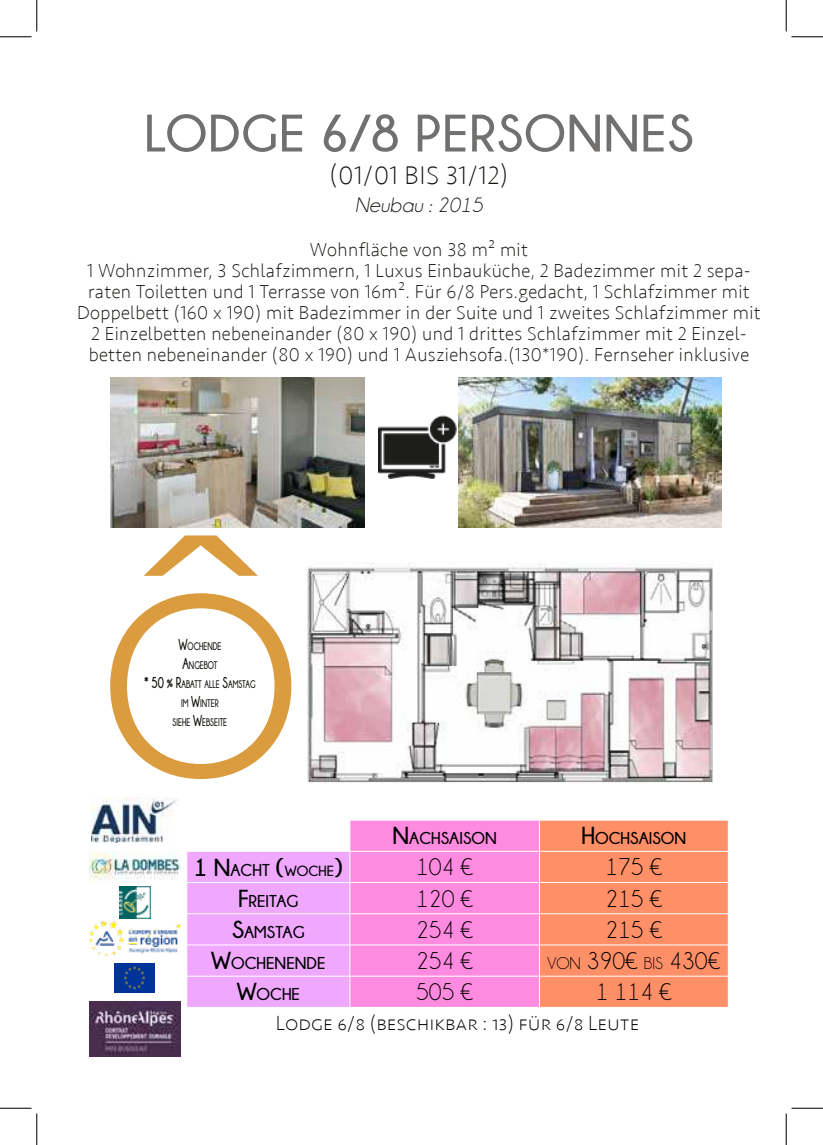
<style>
.page{position:relative;width:823px;height:1145px;background:#fff}
.page>*{position:absolute;margin:0;border:0;box-sizing:border-box;transform-origin:0 0}
.t1{font:700 52.5px "Champagne&Limousines";letter-spacing:.02em;color:#71706f}
.t2{font:200 26.25px "Seravek";letter-spacing:.02em;color:#12110c}
.t3{font:24.5px "Champagne&Limousines";color:#000}
.t4{font:200 21px "Seravek";color:#000}
.t5{font:italic 21px "Champagne&Limousines";letter-spacing:.02em;color:#12110c}
.t6{font:200 19.25px/21px "Seravek";letter-spacing:.02em;color:#12110c;text-align:center}
.t7{font:700 17.15px "Champagne&Limousines";color:#000}
.t8{font:700 14.7px "Champagne&Limousines";color:#000}
.t9{font:700 11.03px/18.9px "Champagne&Limousines";color:#12110c;text-align:center;scale:.71 1}
.s1{font-size:15.75px}
.s2{font-size:24.5px}
.s3{font-size:14.7px}
.s4{font-size:17.15px}
</style>
<div class="page">
<img style="left:307px;top:563px;width:405px;height:220px">
<svg style="left:187px;top:821px;width:541px;height:186px;background:#fb9ac0"></svg>
<hr style="left:350px;top:851px;width:189px;height:1px;background:#fff">
<hr style="left:350px;top:882px;width:189px;height:1px;background:#fff">
<hr style="left:350px;top:913px;width:189px;height:1px;background:#fff">
<hr style="left:350px;top:945px;width:189px;height:1px;background:#fff">
<hr style="left:350px;top:976px;width:189px;height:1px;background:#fff">
<hr style="left:349px;top:820px;width:1px;height:31px;background:#fff">
<hr style="left:187px;top:851px;width:163px;height:1px;background:#fff">
<hr style="left:349px;top:852px;width:1px;height:30px;background:#fff">
<hr style="left:349px;top:883px;width:1px;height:31px;background:#fff">
<hr style="left:349px;top:914px;width:1px;height:31px;background:#fff">
<hr style="left:349px;top:945px;width:1px;height:31px;background:#fff">
<hr style="left:349px;top:976px;width:1px;height:31px;background:#fff">
<hr style="left:187px;top:882px;width:163px;height:1px;background:#fff">
<hr style="left:187px;top:913px;width:163px;height:1px;background:#fff">
<hr style="left:187px;top:945px;width:163px;height:1px;background:#fff">
<hr style="left:187px;top:976px;width:163px;height:1px;background:#fff">
<hr style="left:539px;top:851px;width:189px;height:1px;background:#fff">
<hr style="left:539px;top:852px;width:1px;height:30px;background:#fff">
<hr style="left:539px;top:882px;width:189px;height:1px;background:#fff">
<hr style="left:539px;top:883px;width:1px;height:31px;background:#fff">
<hr style="left:539px;top:913px;width:189px;height:1px;background:#fff">
<hr style="left:539px;top:914px;width:1px;height:31px;background:#fff">
<hr style="left:539px;top:945px;width:189px;height:1px;background:#fff">
<hr style="left:539px;top:945px;width:1px;height:31px;background:#fff">
<hr style="left:539px;top:976px;width:189px;height:1px;background:#fff">
<hr style="left:539px;top:976px;width:1px;height:31px;background:#fff">
<hr style="left:539px;top:820px;width:1px;height:31px;background:#fff">
<img style="left:110px;top:377px;width:255px;height:151px">
<img style="left:458px;top:377px;width:263px;height:151px">
<img style="left:92px;top:797px;width:86px;height:45px">
<img style="left:90px;top:1001px;width:90px;height:56px">
<img style="left:379px;top:415px;width:78px;height:64px">
<img style="left:119px;top:887px;width:32px;height:31px">
<img style="left:90px;top:920px;width:90px;height:35px">
<img style="left:115px;top:964px;width:40px;height:29px">
<img style="left:90px;top:852px;width:90px;height:28px">
<svg style="left:144px;top:535px;width:114px;height:41px"></svg>
<svg style="left:110px;top:593px;width:181px;height:186px"></svg>
<hr style="left:0;top:36px;width:32px;height:1px;background:#000">
<hr style="left:791px;top:36px;width:32px;height:1px;background:#000">
<hr style="left:0;top:1108px;width:32px;height:1px;background:#000">
<hr style="left:791px;top:1108px;width:32px;height:1px;background:#000">
<hr style="left:36px;top:0;width:1px;height:32px;background:#000">
<hr style="left:36px;top:1113px;width:1px;height:32px;background:#000">
<hr style="left:786px;top:0;width:1px;height:32px;background:#000">
<hr style="left:786px;top:1113px;width:1px;height:32px;background:#000">
<h1 class="t1" style="left:144px;top:104px;width:551px">LODGE 6/8 PERSONNES</h1>
<h2 class="t2" style="left:329px;top:160px;width:180px">(01/01 BIS 31/12)</h2>
<p class="t5" style="left:355px;top:195px;width:129px">Neubau : 2015</p>
<p class="t6" style="left:77px;top:239px;width:685px">Wohnfläche von 38 m² mit<br>1 Wohnzimmer, 3 Schlafzimmern, 1 Luxus Einbauküche, 2 Badezimmer mit 2 sepa&shy;raten Toiletten und 1 Terrasse von 16m². Für 6/8 Pers.gedacht, 1 Schlafzimmer mit Doppelbett (160 x 190) mit Badezimmer in der Suite und 1 zweites Schlafzimmer mit 2 Einzelbetten nebeneinander (80 x 190) und 1 drittes Schlafzimmer mit 2 Einzel&shy;betten nebeneinander (80 x 190) und 1 Ausziehsofa.(130*190). Fernseher inklusive</p>
<p class="t9" style="left:144px;top:637px;width:159px"><span class="s1">W</span>OCHENDE<br><span class="s1">A</span>NGEBOT<br><span class="s1">* 50 % R</span>ABATT ALLE <span class="s1">S</span>AMSTAG<br>IM <span class="s1">W</span>INTER<br>SIEHE <span class="s1">W</span>EBSEITE</p>
<p class="t7" style="left:392px;top:829px;width:28px"><span class="s2">N</span>ACHSAISON</p>
<p class="t7" style="left:581px;top:829px;width:25px"><span class="s2">H</span>OCHSAISON</p>
<p class="t7" style="left:194px;top:860px;width:114px"><span class="s2">1 N</span>ACHT <span class="s2">(</span><span class="s3">WOCH</span></p>
<p class="t8" style="left:327px;top:862px;width:18px">E<span class="s2">)</span></p>
<p class="t3" style="left:416px;top:855px;width:58px">104 €</p>
<p class="t3" style="left:605px;top:855px;width:58px">175 €</p>
<p class="t7" style="left:238px;top:891px;width:62px"><span class="s2">F</span>REITAG</p>
<p class="t3" style="left:416px;top:886px;width:58px">120 €</p>
<p class="t3" style="left:605px;top:886px;width:58px">215 €</p>
<p class="t7" style="left:232px;top:923px;width:74px"><span class="s2">S</span>AMSTAG</p>
<p class="t3" style="left:416px;top:917px;width:58px">254 €</p>
<p class="t3" style="left:605px;top:917px;width:58px">215 €</p>
<p class="t7" style="left:211px;top:954px;width:33px"><span class="s2">W</span>OCH</p>
<p class="t7" style="left:266px;top:954px;width:61px">ENENDE</p>
<p class="t3" style="left:416px;top:948px;width:58px">254 €</p>
<p class="t3" style="left:547px;top:948px;width:174px"><span class="s4">VON</span> 390€ <span class="s4">BIS</span> 430€</p>
<p class="t7" style="left:237px;top:985px;width:33px"><span class="s2">W</span>OCH</p>
<p class="t7" style="left:291px;top:985px;width:10px">E</p>
<p class="t3" style="left:416px;top:980px;width:58px">505 €</p>
<p class="t3" style="left:596px;top:980px;width:77px">1 114 €</p>
<p class="t4" style="left:276px;top:1011px;width:365px">Lodge 6/8 (beschikbar : 13) für 6/8 Leute</p>
</div>
